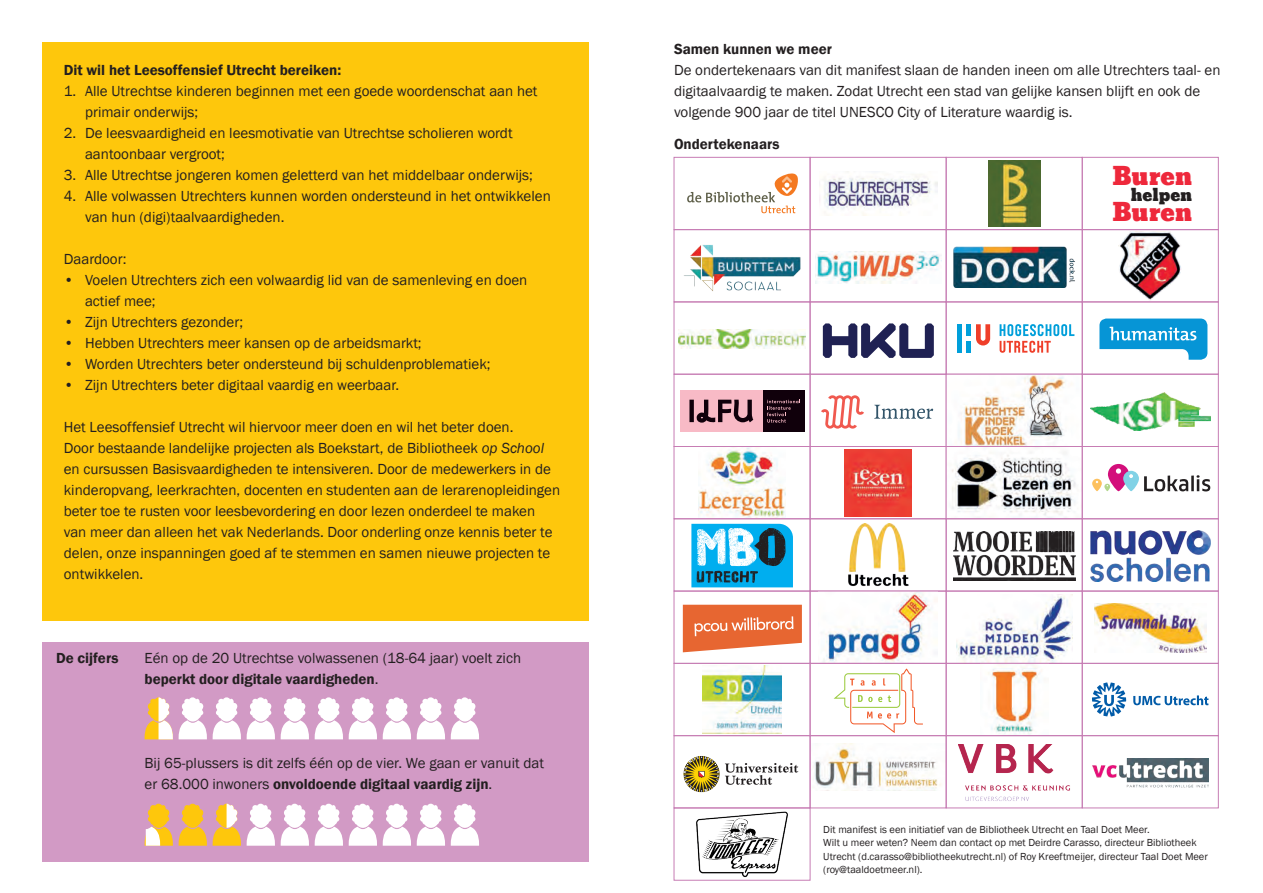
<style>
.page{position:relative;width:1263px;height:893px;background:#fff}
.page>*{position:absolute;margin:0;border:0;box-sizing:border-box;transform-origin:0 0}
.t1{font:24px "Bevan";color:#ee283b}
.t2{font:16.5px "Bevan";color:#231f20}
.t3{font:15px/21px "Franklin Gothic";color:#231f20}
.t4{font:600 15px "Franklin Gothic";color:#231f20}
.t5{font:10.5px/13.5px "Franklin Gothic";color:#231f20}
.s1{font-style:italic}
.s2{font-weight:600}
</style>
<div class="page">
<div style="left:43px;top:642px;width:546px;height:220px;background:#d29ac5"></div>
<div style="left:43px;top:43px;width:546px;height:578px;background:#fec70c"></div>
<svg style="left:179px;top:697px;width:28px;height:42px"></svg>
<svg style="left:213px;top:697px;width:28px;height:42px"></svg>
<svg style="left:247px;top:697px;width:28px;height:42px"></svg>
<svg style="left:281px;top:697px;width:28px;height:42px"></svg>
<svg style="left:315px;top:697px;width:28px;height:42px"></svg>
<svg style="left:349px;top:697px;width:28px;height:42px"></svg>
<svg style="left:383px;top:697px;width:28px;height:42px"></svg>
<svg style="left:417px;top:697px;width:28px;height:42px"></svg>
<svg style="left:451px;top:697px;width:28px;height:42px"></svg>
<svg style="left:179px;top:804px;width:28px;height:42px"></svg>
<svg style="left:247px;top:804px;width:28px;height:42px"></svg>
<svg style="left:281px;top:804px;width:28px;height:42px"></svg>
<svg style="left:315px;top:804px;width:28px;height:42px"></svg>
<svg style="left:349px;top:804px;width:28px;height:42px"></svg>
<svg style="left:383px;top:804px;width:28px;height:42px"></svg>
<svg style="left:417px;top:804px;width:28px;height:42px"></svg>
<svg style="left:451px;top:804px;width:28px;height:42px"></svg>
<svg style="left:145px;top:697px;width:28px;height:42px"></svg>
<svg style="left:145px;top:804px;width:28px;height:42px"></svg>
<svg style="left:213px;top:804px;width:28px;height:42px"></svg>
<svg style="left:687px;top:173px;width:111px;height:40px"></svg>
<div style="left:674px;top:157px;width:136px;height:73px;border:1px solid #c77db4"></div>
<img style="left:819px;top:171px;width:118px;height:45px">
<div style="left:810px;top:157px;width:136px;height:73px;border:1px solid #c77db4"></div>
<img style="left:988px;top:161px;width:53px;height:66px">
<div style="left:946px;top:157px;width:136px;height:73px;border:1px solid #c77db4"></div>
<div style="left:1082px;top:157px;width:136px;height:73px;border:1px solid #c77db4"></div>
<img style="left:684px;top:244px;width:117px;height:47px">
<div style="left:674px;top:229px;width:136px;height:73px;border:1px solid #c77db4"></div>
<img style="left:815px;top:252px;width:126px;height:31px">
<div style="left:810px;top:229px;width:136px;height:73px;border:1px solid #c77db4"></div>
<img style="left:953px;top:246px;width:122px;height:41px">
<div style="left:946px;top:229px;width:136px;height:73px;border:1px solid #c77db4"></div>
<img style="left:1119px;top:232px;width:62px;height:68px">
<div style="left:1082px;top:229px;width:136px;height:73px;border:1px solid #c77db4"></div>
<img style="left:679px;top:329px;width:126px;height:20px">
<div style="left:674px;top:302px;width:136px;height:72px;border:1px solid #c77db4"></div>
<svg style="left:823px;top:323px;width:111px;height:35px"></svg>
<div style="left:810px;top:302px;width:136px;height:72px;border:1px solid #c77db4"></div>
<div style="left:966px;top:324px;width:5px;height:12px;background:#009fda"></div>
<div style="left:966px;top:341px;width:5px;height:12px;background:#009fda"></div>
<div style="left:957px;top:324px;width:5px;height:29px;background:#009fda"></div>
<svg style="left:976px;top:324px;width:14px;height:21px"></svg>
<svg style="left:999px;top:324px;width:75px;height:29px"></svg>
<div style="left:946px;top:302px;width:136px;height:72px;border:1px solid #c77db4"></div>
<svg style="left:1099px;top:319px;width:108px;height:41px"></svg>
<div style="left:1082px;top:302px;width:136px;height:72px;border:1px solid #c77db4"></div>
<div style="left:680px;top:390px;width:83px;height:42px;background:#f8bac6"></div>
<div style="left:763px;top:390px;width:41px;height:42px;background:#10000b"></div>
<div style="left:689px;top:400px;width:5px;height:22px;background:#10000b"></div>
<svg style="left:696px;top:400px;width:57px;height:23px"></svg>
<svg style="left:767px;top:400px;width:33px;height:23px"></svg>
<div style="left:674px;top:374px;width:136px;height:73px;border:1px solid #c77db4"></div>
<svg style="left:821px;top:395px;width:43px;height:34px"></svg>
<svg style="left:874px;top:405px;width:59px;height:14px"></svg>
<div style="left:810px;top:374px;width:136px;height:73px;border:1px solid #c77db4"></div>
<img style="left:952px;top:376px;width:124px;height:140px">
<div style="left:946px;top:374px;width:136px;height:73px;border:1px solid #c77db4"></div>
<img style="left:1090px;top:392px;width:120px;height:38px">
<div style="left:1082px;top:374px;width:136px;height:73px;border:1px solid #c77db4"></div>
<img style="left:699px;top:448px;width:86px;height:69px">
<div style="left:674px;top:446px;width:136px;height:73px;border:1px solid #c77db4"></div>
<img style="left:845px;top:449px;width:67px;height:67px">
<div style="left:810px;top:446px;width:136px;height:73px;border:1px solid #c77db4"></div>
<div style="left:946px;top:446px;width:136px;height:73px;border:1px solid #c77db4"></div>
<hr style="left:1191px;top:475px;width:3px;height:16px;background:#231f20">
<svg style="left:1196px;top:475px;width:14px;height:16px"></svg>
<svg style="left:1092px;top:464px;width:96px;height:27px"></svg>
<div style="left:1082px;top:446px;width:136px;height:73px;border:1px solid #c77db4"></div>
<svg style="left:691px;top:524px;width:102px;height:63px;background:#3da8d0"></svg>
<div style="left:674px;top:519px;width:136px;height:72px;border:1px solid #c77db4"></div>
<img style="left:848px;top:523px;width:60px;height:64px">
<div style="left:810px;top:519px;width:136px;height:72px;border:1px solid #c77db4"></div>
<img style="left:953px;top:532px;width:122px;height:49px">
<div style="left:946px;top:519px;width:136px;height:72px;border:1px solid #c77db4"></div>
<img style="left:1091px;top:530px;width:119px;height:51px">
<div style="left:1082px;top:519px;width:136px;height:72px;border:1px solid #c77db4"></div>
<svg style="left:683px;top:605px;width:119px;height:47px;background:#ea7f53"></svg>
<div style="left:674px;top:591px;width:136px;height:72px;border:1px solid #c77db4"></div>
<img style="left:823px;top:593px;width:114px;height:68px">
<div style="left:810px;top:591px;width:136px;height:72px;border:1px solid #c77db4"></div>
<img style="left:956px;top:595px;width:116px;height:66px">
<div style="left:946px;top:591px;width:136px;height:72px;border:1px solid #c77db4"></div>
<img style="left:1094px;top:603px;width:112px;height:50px">
<div style="left:1082px;top:591px;width:136px;height:72px;border:1px solid #c77db4"></div>
<img style="left:703px;top:666px;width:79px;height:67px">
<div style="left:674px;top:663px;width:136px;height:73px;border:1px solid #c77db4"></div>
<svg style="left:834px;top:669px;width:89px;height:64px"></svg>
<div style="left:810px;top:663px;width:136px;height:73px;border:1px solid #c77db4"></div>
<img style="left:988px;top:665px;width:54px;height:69px">
<div style="left:946px;top:663px;width:136px;height:73px;border:1px solid #c77db4"></div>
<svg style="left:1092px;top:682px;width:34px;height:34px"></svg>
<svg style="left:1133px;top:695px;width:75px;height:10px"></svg>
<div style="left:1082px;top:663px;width:136px;height:73px;border:1px solid #c77db4"></div>
<img style="left:814px;top:743px;width:127px;height:47px">
<div style="left:810px;top:735px;width:136px;height:73px;border:1px solid #c77db4"></div>
<img style="left:958px;top:745px;width:112px;height:56px">
<div style="left:946px;top:735px;width:136px;height:73px;border:1px solid #c77db4"></div>
<img style="left:1092px;top:759px;width:116px;height:29px">
<div style="left:1082px;top:735px;width:136px;height:73px;border:1px solid #c77db4"></div>
<img style="left:696px;top:811px;width:92px;height:67px">
<div style="left:674px;top:808px;width:136px;height:72px;border:1px solid #c77db4"></div>
<svg style="left:683px;top:756px;width:115px;height:36px"></svg>
<div style="left:674px;top:735px;width:136px;height:73px;border:1px solid #c77db4"></div>
<p class="t4" style="left:64px;top:61px;width:279px">Dit wil het Leesoffensief Utrecht bereiken:</p>
<p class="t3" style="left:85px;top:81px;width:454px;text-indent:-21px">1. Alle Utrechtse kinderen beginnen met een goede woordenschat aan het primair onderwijs;</p>
<p class="t3" style="left:85px;top:123px;width:429px;text-indent:-21px">2. De leesvaardigheid en leesmotivatie van Utrechtse scholieren wordt aantoonbaar vergroot;</p>
<p class="t3" style="left:64px;top:165px;width:471px">3. Alle Utrechtse jongeren komen geletterd van het middelbaar onderwijs;</p>
<p class="t3" style="left:85px;top:186px;width:467px;text-indent:-21px">4. Alle volwassen Utrechters kunnen worden ondersteund in het ontwikkelen van hun (digi)taalvaardigheden.</p>
<p class="t3" style="left:64px;top:249px;width:64px">Daardoor:</p>
<p class="t3" style="left:85px;top:270px;width:444px;text-indent:-21px">• Voelen Utrechters zich een volwaardig lid van de samenleving en doen actief mee;</p>
<p class="t3" style="left:64px;top:312px;width:181px">• Zijn Utrechters gezonder;</p>
<p class="t3" style="left:64px;top:333px;width:359px">• Hebben Utrechters meer kansen op de arbeidsmarkt;</p>
<p class="t3" style="left:64px;top:354px;width:428px">• Worden Utrechters beter ondersteund bij schuldenproblematiek;</p>
<p class="t3" style="left:64px;top:375px;width:337px">• Zijn Utrechters beter digitaal vaardig en weerbaar.</p>
<p class="t3" style="left:64px;top:417px;width:498px">Het Leesoffensief Utrecht wil hiervoor meer doen en wil het beter doen.<br>Door bestaande landelijke projecten als Boekstart, de Bibliotheek <span class="s1">op School </span>en cursussen Basisvaardigheden te intensiveren. Door de medewerkers in de kinderopvang, leerkrachten, docenten en studenten aan de lerarenopleidingen beter toe te rusten voor leesbevordering en door lezen onderdeel te maken van meer dan alleen het vak Nederlands. Door onderling onze kennis beter te delen, onze inspanningen goed af te stemmen en samen nieuwe projecten te ontwikkelen.</p>
<p class="t4" style="left:56px;top:649px;width:64px">De cijfers</p>
<p class="t3" style="left:145px;top:648px;width:378px">Eén op de 20 Utrechtse volwassenen (18-64 jaar) voelt zich <span class="s2">beperkt door digitale vaardigheden</span>.</p>
<p class="t3" style="left:145px;top:753px;width:401px">Bij 65-plussers is dit zelfs één op de vier. We gaan er vanuit dat er 68.000 inwoners <span class="s2">onvoldoende digitaal vaardig zijn</span>.</p>
<p class="t4" style="left:674px;top:40px;width:159px">Samen kunnen we meer</p>
<p class="t3" style="left:674px;top:60px;width:548px">De ondertekenaars van dit manifest slaan de handen ineen om alle Utrechters taal- en digitaalvaardig te maken. Zodat Utrecht een stad van gelijke kansen blijft en ook de volgende 900 jaar de titel UNESCO City of Literature waardig is.</p>
<p class="t4" style="left:674px;top:134px;width:107px">Ondertekenaars</p>
<h1 class="t1" style="left:1112px;top:157px;width:81px">Buren</h1>
<p class="t2" style="left:1131px;top:182px;width:63px">helpen</p>
<h1 class="t1" style="left:1112px;top:193px;width:81px">Buren</h1>
<p class="t5" style="left:823px;top:822px;width:386px">Dit manifest is een initiatief van de Bibliotheek Utrecht en Taal Doet Meer.<br>Wilt u meer weten? Neem dan contact op met Deirdre Carasso, directeur Bibliotheek Utrecht (d.carasso@bibliotheekutrecht.nl) of Roy Kreeftmeijer, directeur Taal Doet Meer (roy@taaldoetmeer.nl).</p>
</div>
